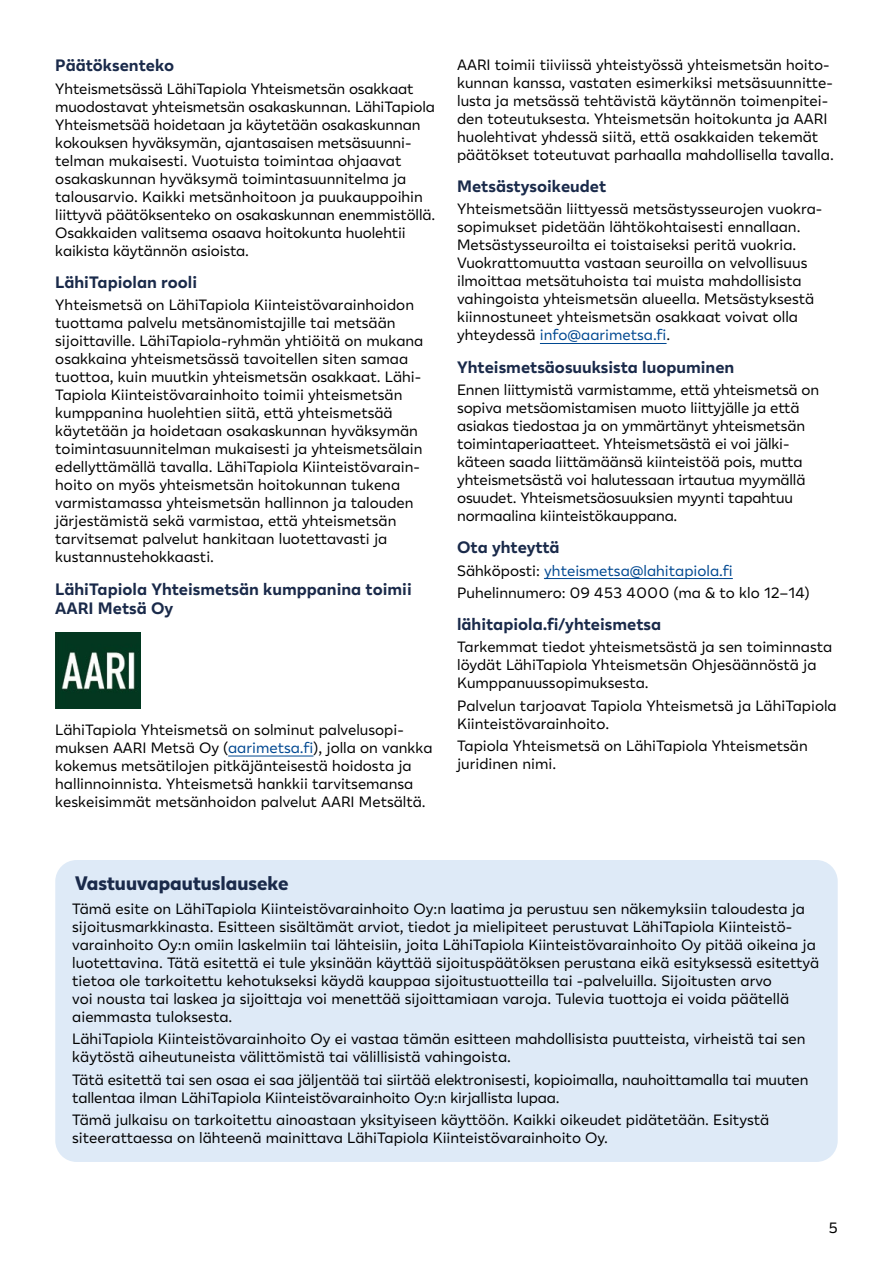
<style>
.page{position:relative;width:893px;height:1263px;background:#fff}
.page>*{position:absolute;margin:0;border:0;box-sizing:border-box;transform-origin:0 0}
.H2_Väliotsikko{font:800 19.5px "Lahi Tapiola Sans";color:#1a2a4a}
.H3_Alaotsikko{font:700 16.5px/19.5px "Lahi Tapiola Sans";color:#1a2a4a}
.Leipäteksti_eka_rivi__11_13{font:15px/18px "Lahi Tapiola Sans";color:#000}
.Leipäteksti_eka_rivi__11_13-2{font:15px "Lahi Tapiola Sans";color:#004891}
.s1{color:#004891}
.s2{color:#000}
</style>
<div class="page">
<hr style="left:228px;top:756px;width:85px;height:1px;background:#004891">
<img style="left:55px;top:632px;width:85px;height:76px">
<hr style="left:540px;top:343px;width:127px;height:1px;background:#004891">
<hr style="left:544px;top:578px;width:189px;height:1px;background:#004891">
<div style="left:55px;top:860px;width:783px;height:302px;background:#deeaf7;border-radius:21px"></div>
<h3 class="H3_Alaotsikko" style="left:55px;top:55px;width:120px">Päätöksenteko</h3>
<p class="Leipäteksti_eka_rivi__11_13" style="left:55px;top:79px;width:381px">Yhteismetsässä LähiTapiola Yhteismetsän osakkaat muodostavat yhteismetsän osakaskunnan. LähiTapiola Yhteismetsää hoidetaan ja käytetään osakaskunnan kokouksen hyväksymän, ajantasaisen metsäsuunni&shy;telman mukaisesti. Vuotuista toimintaa ohjaavat osakaskunnan hyväksymä toimintasuunnitelma ja talousarvio. Kaikki metsänhoitoon ja puukauppoihin liittyvä päätöksenteko on osakaskunnan enemmistöllä.<br>Osakkaiden valitsema osaava hoitokunta huolehtii kaikista käytännön asioista.</p>
<h3 class="H3_Alaotsikko" style="left:55px;top:271px;width:143px">LähiTapiolan rooli</h3>
<p class="Leipäteksti_eka_rivi__11_13" style="left:55px;top:295px;width:370px">Yhteismetsä on LähiTapiola Kiinteistövarainhoidon tuottama palvelu metsänomistajille tai metsään sijoittaville. LähiTapiola-ryhmän yhtiöitä on mukana osakkaina yhteismetsässä tavoitellen siten samaa tuottoa, kuin muutkin yhteismetsän osakkaat. Lähi-Tapiola Kiinteistövarainhoito toimii yhteismetsän kumppanina huolehtien siitä, että yhteismetsää käytetään ja hoidetaan osakaskunnan hyväksymän toimintasuunnitelman mukaisesti ja yhteismetsälain edellyttämällä tavalla. LähiTapiola Kiinteistövarain&shy;hoito on myös yhteismetsän hoitokunnan tukena varmistamassa yhteismetsän hallinnon ja talouden järjestämistä sekä varmistaa, että yhteismetsän tarvitsemat palvelut hankitaan luotettavasti ja kustannustehokkaasti.</p>
<h3 class="H3_Alaotsikko" style="left:55px;top:578px;width:358px">LähiTapiola Yhteismetsän kumppanina toimii<br>AARI Metsä Oy</h3>
<p class="Leipäteksti_eka_rivi__11_13" style="left:55px;top:720px;width:379px">LähiTapiola Yhteismetsä on solminut palvelusopi&shy;muksen AARI Metsä Oy (<span class="s1">aarimetsa.fi</span>), jolla on vankka kokemus metsätilojen pitkäjänteisestä hoidosta ja hallinnoinnista. Yhteismetsä hankkii tarvitsemansa keskeisimmät metsänhoidon palvelut AARI Metsältä.</p>
<p class="Leipäteksti_eka_rivi__11_13" style="left:457px;top:55px;width:378px">AARI toimii tiiviissä yhteistyössä yhteismetsän hoito&shy;kunnan kanssa, vastaten esimerkiksi metsäsuunnitte&shy;lusta ja metsässä tehtävistä käytännön toimenpitei&shy;den toteutuksesta. Yhteismetsän hoitokunta ja AARI huolehtivat yhdessä siitä, että osakkaiden tekemät päätökset toteutuvat parhaalla mahdollisella tavalla.</p>
<h3 class="H3_Alaotsikko" style="left:457px;top:176px;width:151px">Metsästysoikeudet</h3>
<p class="Leipäteksti_eka_rivi__11_13" style="left:457px;top:199px;width:367px">Yhteismetsään liittyessä metsästysseurojen vuokra&shy;sopimukset pidetään lähtökohtaisesti ennallaan.<br>Metsästysseuroilta ei toistaiseksi peritä vuokria.<br>Vuokrattomuutta vastaan seuroilla on velvollisuus ilmoittaa metsätuhoista tai muista mahdollisista vahingoista yhteismetsän alueella. Metsästyksestä kiinnostuneet yhteismetsän osakkaat voivat olla yhteydessä <span class="s1">info@aarimetsa.fi</span>.</p>
<h3 class="H3_Alaotsikko" style="left:457px;top:356px;width:279px">Yhteismetsäosuuksista luopuminen</h3>
<p class="Leipäteksti_eka_rivi__11_13" style="left:457px;top:380px;width:364px">Ennen liittymistä varmistamme, että yhteismetsä on sopiva metsäomistamisen muoto liittyjälle ja että asiakas tiedostaa ja on ymmärtänyt yhteismetsän toimintaperiaatteet. Yhteismetsästä ei voi jälki&shy;käteen saada liittämäänsä kiinteistöä pois, mutta yhteismetsästä voi halutessaan irtautua myymällä osuudet. Yhteismetsäosuuksien myynti tapahtuu normaalina kiinteistökauppana.</p>
<h3 class="H3_Alaotsikko" style="left:457px;top:537px;width:104px">Ota yhteyttä</h3>
<p class="Leipäteksti_eka_rivi__11_13-2" style="left:457px;top:559px;width:277px"><span class="s2">Sähköposti:</span> yhteismetsa@lahitapiola.fi</p>
<p class="Leipäteksti_eka_rivi__11_13" style="left:457px;top:583px;width:354px">Puhelinnumero: 09 453 4000 (ma &amp; to klo 12–14)</p>
<h3 class="H3_Alaotsikko" style="left:457px;top:614px;width:206px">lähitapiola.fi/yhteismetsa</h3>
<p class="Leipäteksti_eka_rivi__11_13" style="left:457px;top:637px;width:377px">Tarkemmat tiedot yhteismetsästä ja sen toiminnasta löydät LähiTapiola Yhteismetsän Ohjesäännöstä ja<br>Kumppanuussopimuksesta.</p>
<p class="Leipäteksti_eka_rivi__11_13" style="left:457px;top:695px;width:381px">Palvelun tarjoavat Tapiola Yhteismetsä ja LähiTapiola<br>Kiinteistövarainhoito.</p>
<p class="Leipäteksti_eka_rivi__11_13" style="left:457px;top:736px;width:352px">Tapiola Yhteismetsä on LähiTapiola Yhteismetsän juridinen nimi.</p>
<h2 class="H2_Väliotsikko" style="left:75px;top:867px;width:215px">Vastuuvapautuslauseke</h2>
<p class="Leipäteksti_eka_rivi__11_13" style="left:72px;top:899px;width:748px">Tämä esite on LähiTapiola Kiinteistövarainhoito Oy:n laatima ja perustuu sen näkemyksiin taloudesta ja sijoitusmarkkinasta. Esitteen sisältämät arviot, tiedot ja mielipiteet perustuvat LähiTapiola Kiinteistö&shy;varainhoito Oy:n omiin laskelmiin tai lähteisiin, joita LähiTapiola Kiinteistövarainhoito Oy pitää oikeina ja luotettavina. Tätä esitettä ei tule yksinään käyttää sijoituspäätöksen perustana eikä esityksessä esitettyä tietoa ole tarkoitettu kehotukseksi käydä kauppaa sijoitustuotteilla tai -palveluilla. Sijoitusten arvo<br>voi nousta tai laskea ja sijoittaja voi menettää sijoittamiaan varoja. Tulevia tuottoja ei voida päätellä aiemmasta tuloksesta.</p>
<p class="Leipäteksti_eka_rivi__11_13" style="left:72px;top:1029px;width:735px">LähiTapiola Kiinteistövarainhoito Oy ei vastaa tämän esitteen mahdollisista puutteista, virheistä tai sen käytöstä aiheutuneista välittömistä tai välillisistä vahingoista.</p>
<p class="Leipäteksti_eka_rivi__11_13" style="left:72px;top:1069px;width:738px">Tätä esitettä tai sen osaa ei saa jäljentää tai siirtää elektronisesti, kopioimalla, nauhoittamalla tai muuten tallentaa ilman LähiTapiola Kiinteistövarainhoito Oy:n kirjallista lupaa.</p>
<p class="Leipäteksti_eka_rivi__11_13" style="left:72px;top:1110px;width:698px">Tämä julkaisu on tarkoitettu ainoastaan yksityiseen käyttöön. Kaikki oikeudet pidätetään. Esitystä siteerattaessa on lähteenä mainittava LähiTapiola Kiinteistövarainhoito Oy.</p>
<p class="Leipäteksti_eka_rivi__11_13" style="left:829px;top:1218px;width:10px">5</p>
</div>
